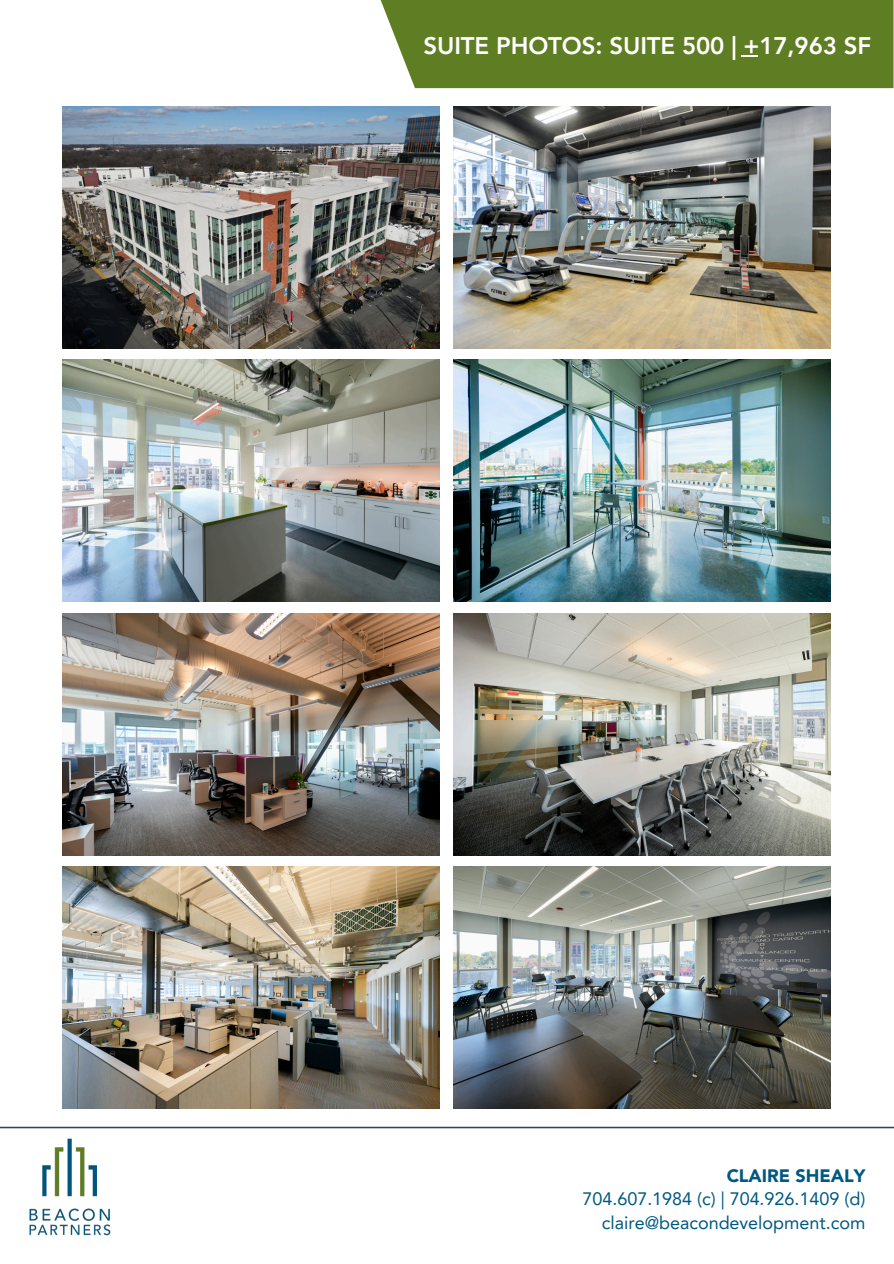
<style>
.page{position:relative;width:894px;height:1264px;background:#fff}
.page>*{position:absolute;margin:0;border:0;box-sizing:border-box;transform-origin:0 0}
.t1{font:800 24px "Avenir LT Pro";letter-spacing:-.005em;color:#fff}
.t2{font:18px "Avenir LT Pro";color:#005981}
.t3{font:900 18px "Avenir LT Pro";color:#005981}
</style>
<div class="page">
<img style="left:0;top:1126px;width:893px;height:110px">
<div style="left:380px;top:0;width:513px;height:88px;background:#5f7d23"></div>
<img style="left:62px;top:106px;width:377px;height:242px">
<img style="left:453px;top:106px;width:377px;height:242px">
<img style="left:62px;top:359px;width:377px;height:242px">
<img style="left:453px;top:359px;width:377px;height:242px">
<img style="left:62px;top:613px;width:377px;height:242px">
<img style="left:453px;top:613px;width:377px;height:242px">
<img style="left:62px;top:866px;width:377px;height:242px">
<img style="left:453px;top:866px;width:377px;height:242px">
<h1 class="t1" style="left:423px;top:36px;width:449px">SUITE PHOTOS: SUITE 500 | +17,963 SF</h1>
<p class="t3" style="left:726px;top:1168px;width:140px">CLAIRE SHEALY</p>
<p class="t2" style="left:582px;top:1191px;width:284px">704.607.1984 (c) | 704.926.1409 (d)</p>
<p class="t2" style="left:601px;top:1215px;width:265px">claire@beacondevelopment.com</p>
</div>
